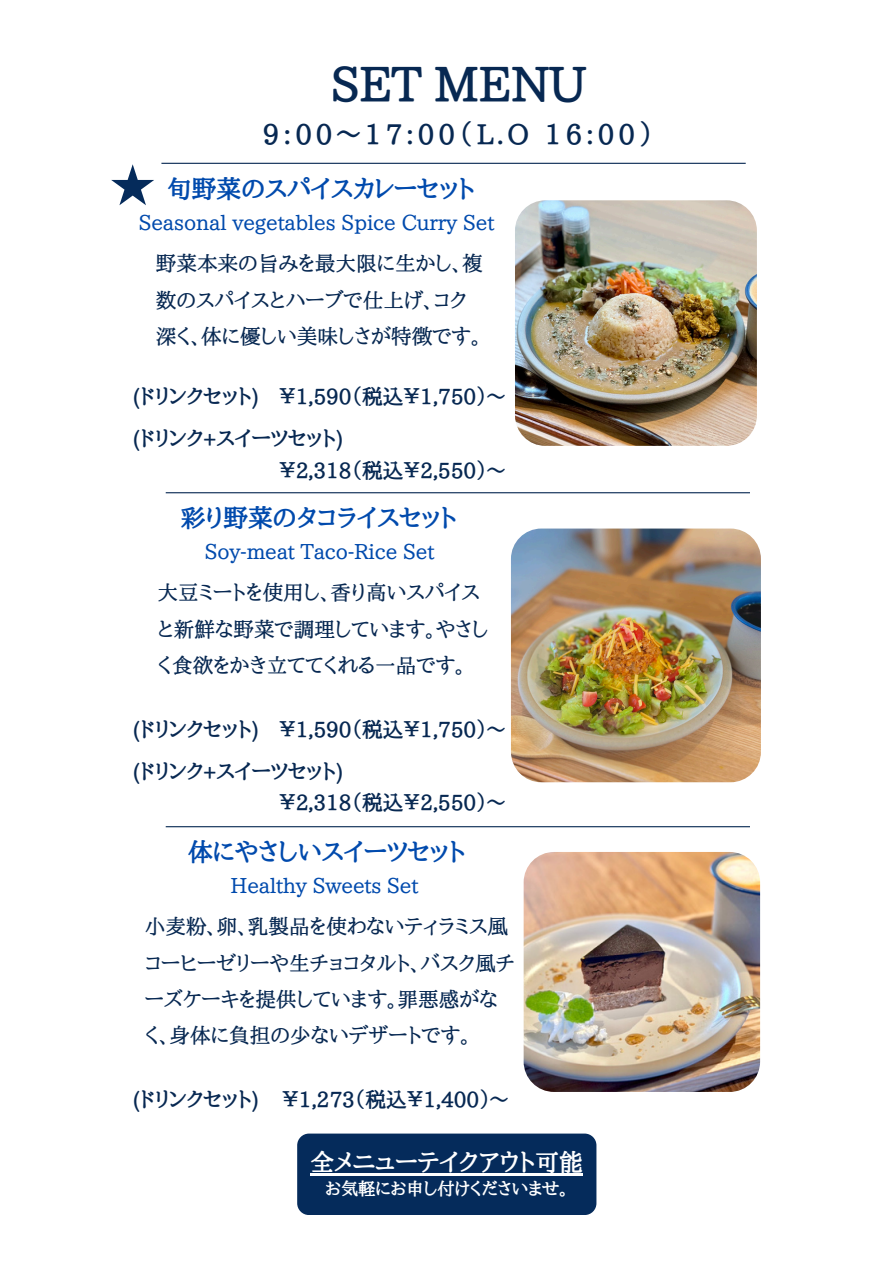
<style>
.page{position:relative;width:894px;height:1264px;background:#fff}
.page>*{position:absolute;margin:0;border:0;box-sizing:border-box;transform-origin:0 0}
.t1{font:700 46.5px "Aozora Mincho";color:#072852}
.t2{font:700 26.85px "Aozora Mincho";letter-spacing:.15em;color:#072852}
.t3{font:700 24.75px "Aozora Mincho";color:#004aad}
.t4{font:700 24px "Aozora Mincho";color:#fff}
.t5{font:500 20.7px/36.3px "Aozora Mincho";color:#072852}
.t6{font:700 20.7px "Aozora Mincho";color:#072852}
.t7{font:500 20.7px "Aozora Mincho";color:#004aad}
.t8{font:700 17.25px "Aozora Mincho";color:#fff}
</style>
<div class="page">
<hr style="left:161px;top:163px;width:584px;height:1px;background:#072852">
<hr style="left:166px;top:826px;width:583px;height:1px;background:#072852">
<img style="left:515px;top:200px;width:241px;height:246px;border-radius:30px">
<img style="left:523px;top:852px;width:236px;height:239px;border-radius:30px">
<hr style="left:166px;top:492px;width:583px;height:1px;background:#072852">
<img style="left:511px;top:528px;width:249px;height:254px;border-radius:30px">
<svg style="left:111px;top:164px;width:43px;height:41px"></svg>
<div style="left:297px;top:1133px;width:299px;height:81px;background:#052b5b;border-radius:12px"></div>
<hr style="left:310px;top:1173px;width:273px;height:2px;background:#fff">
<h1 class="t1" style="left:331px;top:60px;width:256px">SET MENU</h1>
<h2 class="t2" style="left:263px;top:120px;width:391px">9:00〜17:00（L.O 16:00）</h2>
<h6 class="t3" style="left:167px;top:176px;width:309px">旬野菜のスパイスカレーセット</h6>
<h3 class="t7" style="left:139px;top:211px;width:357px">Seasonal vegetables Spice Curry Set</h3>
<h6 class="t5" style="left:156px;top:245px;width:328px">野菜本来の旨みを最大限に生かし、複数のスパイスとハーブで仕上げ、コク深く、体に優しい美味しさが特徴です。</h6>
<h5 class="t6" style="left:133px;top:386px;width:128px">(ドリンクセット)</h5>
<h5 class="t6" style="left:279px;top:386px;width:228px">￥1,590（税込¥1,750）〜</h5>
<p class="t6" style="left:133px;top:428px;width:212px">(ドリンク+スイーツセット)</p>
<h5 class="t6" style="left:279px;top:460px;width:228px">￥2,318（税込¥2,550）〜</h5>
<h5 class="t3" style="left:181px;top:505px;width:277px">彩り野菜のタコライスセット</h5>
<p class="t7" style="left:205px;top:540px;width:231px">Soy-meat Taco-Rice Set</p>
<h5 class="t5" style="left:157px;top:574px;width:332px">大豆ミートを使用し、香り高いスパイスと新鮮な野菜で調理しています。やさしく食欲をかき立ててくれる一品です。</h5>
<h3 class="t6" style="left:133px;top:718px;width:128px">(ドリンクセット)</h3>
<p class="t6" style="left:279px;top:718px;width:228px">￥1,590（税込¥1,750）〜</p>
<h6 class="t6" style="left:133px;top:760px;width:212px">(ドリンク+スイーツセット)</h6>
<h6 class="t6" style="left:279px;top:792px;width:228px">￥2,318（税込¥2,550）〜</h6>
<h5 class="t3" style="left:188px;top:839px;width:278px">体にやさしいスイーツセット</h5>
<p class="t7" style="left:230px;top:874px;width:189px">Healthy Sweets Set</p>
<h5 class="t5" style="left:145px;top:908px;width:371px">小麦粉、卵、乳製品を使わないティラミス風コーヒーゼリーや生チョコタルト、バスク風チーズケーキを提供しています。罪悪感がなく、身体に負担の少ないデザートです。</h5>
<h6 class="t6" style="left:133px;top:1088px;width:128px">(ドリンクセット)</h6>
<h6 class="t6" style="left:282px;top:1088px;width:228px">￥1,273（税込¥1,400）〜</h6>
<h5 class="t4" style="left:310px;top:1150px;width:274px">全メニューテイクアウト可能</h5>
<h5 class="t8" style="left:325px;top:1179px;width:244px">お気軽にお申し付けくださいませ。</h5>
</div>
